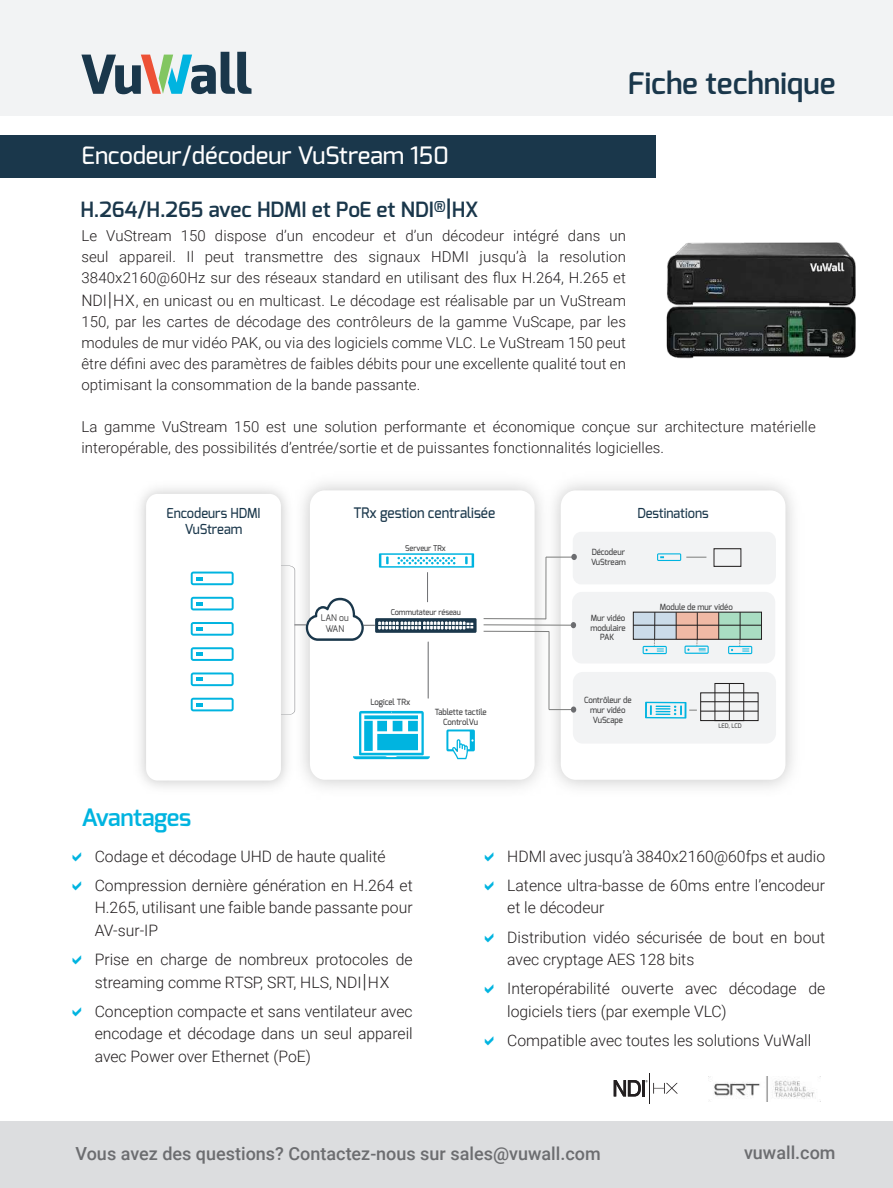
<style>
.page{position:relative;width:893px;height:1188px;background:#fff}
.page>*{position:absolute;margin:0;border:0;box-sizing:border-box;transform-origin:0 0}
.t1{font:600 30px "Exo";color:#1a374b}
.t2{font:500 24px "Exo";color:#fff}
.t3{font:600 24px "Exo";letter-spacing:-.015em;color:#00b4e0}
.t4{font:600 21px "Exo";color:#1a374b}
.t5{font:500 18px "Roboto";color:#6c6d70}
.t6{font:300 15.75px/29.2px "Roboto";color:#231f20}
.t7{font:300 15px/21px "Roboto";letter-spacing:.005em;color:#231f20;text-align:justify}
.t8{font:500 14.55px "Exo";color:#1a374b;scale:.94 1}
.t9{font:500 13.8px/16.5px "Exo";color:#1a374b;text-align:center;scale:.94 1}
.t10{font:9.15px/11.1px "Exo";color:#3e3e3f;text-align:center;scale:.93 1}
.t11{font:500 8.55px/9.6px "Exo";letter-spacing:-.005em;color:#3e3e3f;text-align:center;scale:.93 1}
.t12{font:500 8.1px "Exo";letter-spacing:-.005em;color:#3e3e3f;scale:.93 1}
.t13{font:500 6.3px "Exo";color:#3e3e3f;scale:.93 1}
.s1{font-size:24px}
.s2{font-size:15.75px}
.s3{font-size:19.5px}
</style>
<div class="page">
<div style="left:0;top:0;width:893px;height:116px;background:#f2f3f4"></div>
<svg style="left:81px;top:52px;width:170px;height:42px"></svg>
<div style="left:0;top:135px;width:655px;height:42px;background:#1a374b"></div>
<svg style="left:191px;top:597px;width:43px;height:13px"></svg>
<svg style="left:191px;top:572px;width:43px;height:13px"></svg>
<svg style="left:191px;top:622px;width:43px;height:14px"></svg>
<svg style="left:191px;top:672px;width:43px;height:14px"></svg>
<svg style="left:191px;top:647px;width:43px;height:14px"></svg>
<svg style="left:191px;top:698px;width:43px;height:13px"></svg>
<img style="left:538px;top:483px;width:255px;height:305px">
<div style="left:561px;top:490px;width:224px;height:290px;background:#fff;border-radius:15px"></div>
<div style="left:573px;top:532px;width:203px;height:52px;background:#f2f3f4;border-radius:9px"></div>
<div style="left:573px;top:672px;width:203px;height:72px;background:#f2f3f4;border-radius:10px"></div>
<svg style="left:645px;top:702px;width:52px;height:17px"></svg>
<div style="left:715px;top:683px;width:29px;height:38px;border:1px solid #211e1e"></div>
<hr style="left:729px;top:684px;width:1px;height:37px;background:#211e1e">
<hr style="left:701px;top:701px;width:57px;height:1px;background:#211e1e">
<hr style="left:701px;top:711px;width:57px;height:1px;background:#211e1e">
<div style="left:572px;top:592px;width:203px;height:72px;background:#f2f3f4;border-radius:10px"></div>
<div style="left:676px;top:612px;width:43px;height:27px;background:#f0b9a5"></div>
<div style="left:719px;top:612px;width:42px;height:28px;background:#a9ddc2"></div>
<div style="left:633px;top:612px;width:43px;height:27px;background:#cbdbe9"></div>
<div style="left:633px;top:612px;width:129px;height:27px;border:1px solid #211e1e"></div>
<hr style="left:633px;top:625px;width:128px;height:1px;background:#211e1e">
<svg style="left:643px;top:612px;width:24px;height:42px"></svg>
<svg style="left:676px;top:612px;width:1px;height:27px"></svg>
<svg style="left:684px;top:613px;width:25px;height:41px"></svg>
<svg style="left:718px;top:612px;width:1px;height:28px"></svg>
<svg style="left:728px;top:612px;width:24px;height:42px"></svg>
<svg style="left:281px;top:553px;width:196px;height:206px"></svg>
<hr style="left:484px;top:618px;width:62px;height:1px;background:#7f807f">
<hr style="left:546px;top:557px;width:1px;height:62px;background:#7f807f">
<svg style="left:546px;top:554px;width:31px;height:6px"></svg>
<svg style="left:571px;top:622px;width:5px;height:6px"></svg>
<svg style="left:549px;top:707px;width:27px;height:6px"></svg>
<hr style="left:484px;top:625px;width:88px;height:1px;background:#7f807f">
<hr style="left:549px;top:631px;width:1px;height:79px;background:#7f807f">
<hr style="left:484px;top:631px;width:65px;height:1px;background:#7f807f">
<svg style="left:657px;top:553px;width:49px;height:8px"></svg>
<img style="left:666px;top:242px;width:190px;height:117px">
<hr style="left:649px;top:1073px;width:1px;height:30px;background:#231f20">
<svg style="left:653px;top:1083px;width:25px;height:11px"></svg>
<svg style="left:614px;top:1080px;width:33px;height:16px"></svg>
<img style="left:709px;top:1076px;width:112px;height:26px">
<div style="left:0;top:1121px;width:893px;height:67px;background:#dcdddf"></div>
<h2 class="t2" style="left:81px;top:140px;width:369px">Encodeur/décodeur VuStream 150</h2>
<h3 class="t4" style="left:80px;top:196px;width:399px">H.264/H.265 avec HDMI et PoE et NDI<sup>®</sup><span class="s1">|</span>HX</h3>
<h1 class="t1" style="left:628px;top:64px;width:209px">Fiche technique</h1>
<p class="t7" style="left:81px;top:225px;width:546px">Le VuStream 150 dispose d’un encodeur et d’un décodeur intégré dans un seul appareil. Il peut transmettre des signaux HDMI jusqu’à la resolution 3840x2160@60Hz sur des réseaux standard en utilisant des flux H.264, H.265 et</p>
<p class="t7" style="left:81px;top:289px;width:546px"><span class="s2">NDI</span><span class="s3">|</span><span class="s2">HX</span>, en unicast ou en multicast. Le décodage est réalisable par un VuStream 150, par les cartes de décodage des contrôleurs de la gamme VuScape, par les modules de mur vidéo PAK, ou via des logiciels comme VLC. Le VuStream 150 peut être défini avec des paramètres de faibles débits pour une excellente qualité tout en optimisant la consommation de la bande passante.</p>
<p class="t7" style="left:81px;top:415px;width:736px">La gamme VuStream 150 est une solution performante et économique conçue sur architecture matérielle interopérable, des possibilités d’entrée/sortie et de puissantes fonctionnalités logicielles.</p>
<p class="t9" style="left:166px;top:505px;width:102px">Encodeurs HDMI<br>VuStream</p>
<p class="t8" style="left:353px;top:503px;width:153px">TRx gestion centralisée</p>
<p class="t9" style="left:637px;top:505px;width:77px">Destinations</p>
<p class="t11" style="left:591px;top:547px;width:39px;text-align:left">Décodeur<br>VuStream</p>
<p class="t12" style="left:405px;top:543px;width:45px">Serveur TRx</p>
<p class="t10" style="left:321px;top:612px;width:32px">LAN ou<br>WAN</p>
<p class="t12" style="left:391px;top:606px;width:77px">Commutateur réseau</p>
<p class="t11" style="left:370px;top:698px;width:44px">Logicel TRx</p>
<p class="t11" style="left:435px;top:707px;width:57px">Tablette tactile<br>ControlVu</p>
<p class="t11" style="left:590px;top:613px;width:39px">Mur vidéo modulaire<br>PAK</p>
<p class="t11" style="left:584px;top:696px;width:52px">Contrôleur de mur vidéo<br>VuScape</p>
<p class="t11" style="left:660px;top:602px;width:80px">Module de mur vidéo</p>
<p class="t13" style="left:718px;top:722px;width:26px">LED, LCD</p>
<h2 class="t3" style="left:81px;top:802px;width:111px">Avantages</h2>
<p class="t6" style="left:95px;top:841px;width:319px">Codage et décodage UHD de haute qualité<br>Compression dernière génération en H.264 et</p>
<p class="t6" style="left:95px;top:896px;width:319px;line-height:22.5px">H.265, utilisant une faible bande passante pour<br>AV-sur-IP</p>
<p class="t6" style="left:95px;top:948px;width:320px;line-height:22.5px">Prise en charge de nombreux protocoles de streaming comme RTSP, SRT, HLS, NDI<span class="s3">|</span>HX</p>
<p class="t6" style="left:95px;top:999px;width:319px;line-height:22.5px;text-align:justify">Conception compacte et sans ventilateur avec encodage et décodage dans un seul appareil avec Power over Ethernet (PoE)</p>
<p class="t6" style="left:507px;top:841px;width:319px">HDMI avec jusqu’à 3840x2160@60fps et audio<br>Latence ultra-basse de 60ms entre l’encodeur</p>
<p class="t6" style="left:507px;top:893px;width:319px">et le décodeur<br>Distribution vidéo sécurisée de bout en bout</p>
<p class="t6" style="left:507px;top:944px;width:320px">avec cryptage AES 128 bits<br>Interopérabilité ouverte avec décodage de</p>
<p class="t6" style="left:507px;top:996px;width:306px">logiciels tiers (par exemple VLC)<br>Compatible avec toutes les solutions VuWall</p>
<p class="t5" style="left:75px;top:1141px;width:527px">Vous avez des questions? Contactez-nous sur sales@vuwall.com</p>
<p class="t5" style="left:744px;top:1140px;width:93px">vuwall.com</p>
</div>
